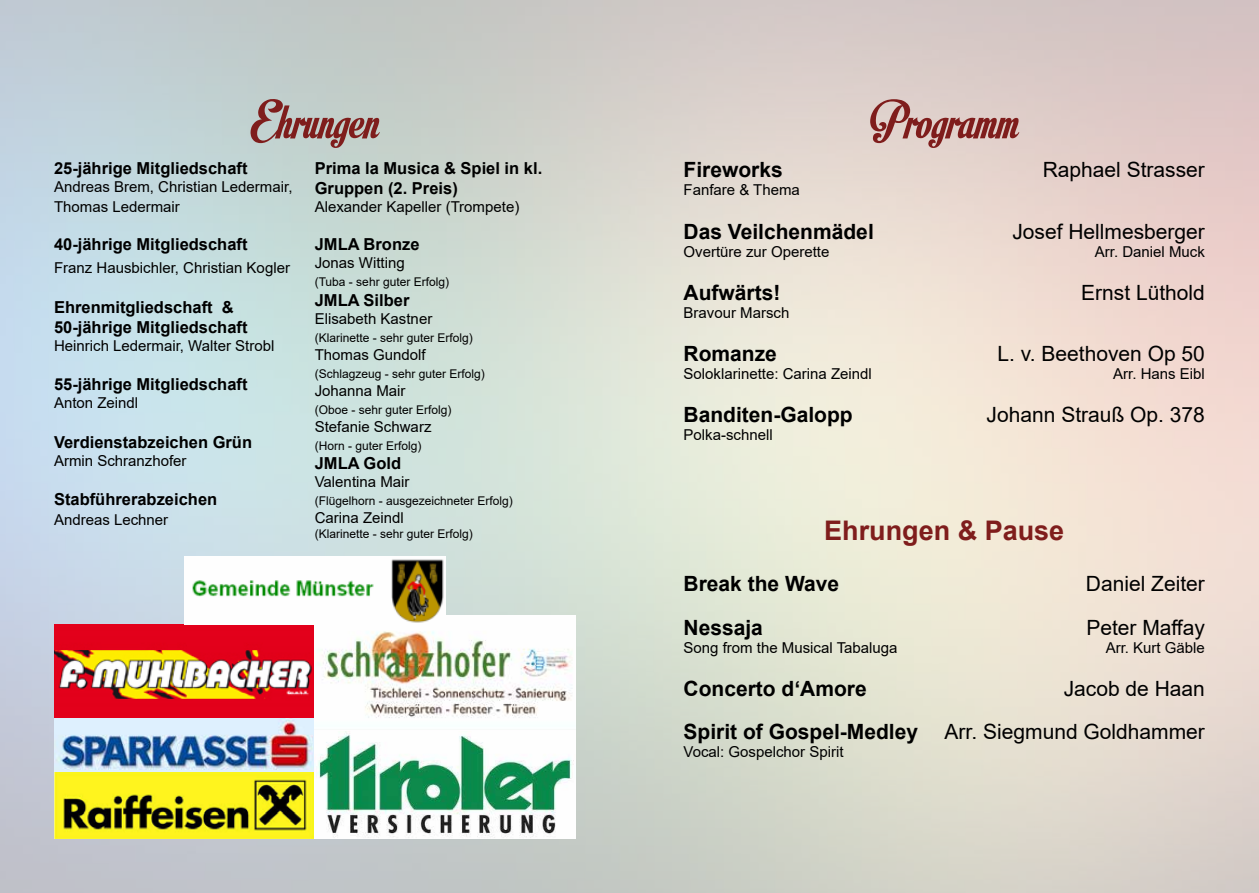
<style>
.page{position:relative;width:1259px;height:893px;background:#fff}
.page>*{position:absolute;margin:0;border:0;box-sizing:border-box;transform-origin:0 0}
.t1{font:54px "Motion Picture Personal Use";color:#7f1d1c}
.t2{font:700 27px "Arial";color:#7f1d1c}
.t3{font:21px/43.2px "Arial";color:#000}
.t4{font:700 21px/43.2px "Arial";color:#000}
.t5{font:700 16.5px/19.8px "Arial";color:#000}
.t6{font:15px/19.8px "Arial";color:#000}
.t7{font:12px "Arial";color:#000}
</style>
<div class="page">
<img style="left:54px;top:624px;width:261px;height:215px">
<img style="left:315px;top:731px;width:260px;height:108px">
<img style="left:315px;top:630px;width:260px;height:100px">
<svg style="left:584px;top:865px;width:6px;height:6px"></svg>
<img style="left:192px;top:559px;width:252px;height:64px">
<h1 class="t1" style="left:250px;top:90px;width:130px">Ehrungen</h1>
<p class="t5" style="left:315px;top:159px;width:229px">Prima la Musica &amp; Spiel in kl.<br>Gruppen (2. Preis)</p>
<p class="t6" style="left:315px;top:197px;width:206px">Alexander Kapeller (Trompete)</p>
<p class="t5" style="left:315px;top:234px;width:106px">JMLA Bronze</p>
<p class="t6" style="left:315px;top:252px;width:92px">Jonas Witting</p>
<p class="t7" style="left:315px;top:273px;width:136px">(Tuba - sehr guter Erfolg)</p>
<p class="t5" style="left:315px;top:290px;width:96px">JMLA Silber</p>
<p class="t6" style="left:315px;top:308px;width:119px">Elisabeth Kastner</p>
<p class="t7" style="left:315px;top:329px;width:160px">(Klarinette - sehr guter Erfolg)</p>
<p class="t6" style="left:315px;top:344px;width:112px">Thomas Gundolf</p>
<p class="t7" style="left:315px;top:365px;width:172px">(Schlagzeug - sehr guter Erfolg)</p>
<p class="t6" style="left:315px;top:380px;width:92px">Johanna Mair</p>
<p class="t7" style="left:315px;top:401px;width:138px">(Oboe - sehr guter Erfolg)</p>
<p class="t6" style="left:315px;top:416px;width:118px">Stefanie Schwarz</p>
<p class="t7" style="left:315px;top:437px;width:108px">(Horn - guter Erfolg)</p>
<p class="t5" style="left:315px;top:454px;width:88px">JMLA Gold</p>
<p class="t6" style="left:315px;top:472px;width:96px">Valentina Mair</p>
<p class="t7" style="left:315px;top:493px;width:200px">(Flügelhorn - ausgezeichneter Erfolg)</p>
<p class="t6" style="left:315px;top:508px;width:91px">Carina Zeindl</p>
<p class="t7" style="left:315px;top:525px;width:160px">(Klarinette - sehr guter Erfolg)</p>
<p class="t5" style="left:54px;top:159px;width:195px">25-jährige Mitgliedschaft</p>
<p class="t6" style="left:54px;top:177px;width:240px">Andreas Brem, Christian Ledermair,<br>Thomas Ledermair</p>
<p class="t5" style="left:54px;top:234px;width:195px">40-jährige Mitgliedschaft</p>
<p class="t6" style="left:54px;top:258px;width:237px">Franz Hausbichler, Christian Kogler</p>
<p class="t5" style="left:54px;top:297px;width:195px">Ehrenmitgliedschaft &amp;<br>50-jährige Mitgliedschaft</p>
<p class="t6" style="left:54px;top:335px;width:222px">Heinrich Ledermair, Walter Strobl</p>
<p class="t5" style="left:54px;top:375px;width:195px">55-jährige Mitgliedschaft</p>
<p class="t6" style="left:54px;top:393px;width:86px">Anton Zeindl</p>
<p class="t5" style="left:54px;top:432px;width:200px">Verdienstabzeichen Grün</p>
<p class="t6" style="left:54px;top:450px;width:134px">Armin Schranzhofer</p>
<p class="t5" style="left:54px;top:490px;width:165px">Stabführerabzeichen</p>
<p class="t6" style="left:54px;top:510px;width:116px">Andreas Lechner</p>
<h1 class="t1" style="left:870px;top:90px;width:150px">Programm</h1>
<h3 class="t4" style="left:683px;top:149px;width:101px">Fireworks</h3>
<p class="t6" style="left:683px;top:180px;width:118px">Fanfare &amp; Thema</p>
<h3 class="t4" style="left:683px;top:210px;width:192px">Das Veilchenmädel</h3>
<p class="t6" style="left:683px;top:241px;width:147px">Overtüre zur Operette</p>
<h3 class="t4" style="left:683px;top:271px;width:98px">Aufwärts!</h3>
<p class="t6" style="left:683px;top:303px;width:107px">Bravour Marsch</p>
<h3 class="t4" style="left:683px;top:332px;width:95px">Romanze</h3>
<p class="t6" style="left:683px;top:364px;width:190px">Soloklarinette: Carina Zeindl</p>
<h3 class="t4" style="left:683px;top:393px;width:171px">Banditen-Galopp</h3>
<p class="t6" style="left:683px;top:425px;width:91px">Polka-schnell</p>
<h3 class="t3" style="left:1042px;top:148px;width:164px">Raphael Strasser</h3>
<h3 class="t3" style="left:1012px;top:210px;width:194px">Josef Hellmesberger</h3>
<p class="t6" style="left:1095px;top:241px;width:112px">Arr. Daniel Muck</p>
<h3 class="t3" style="left:1081px;top:271px;width:125px">Ernst Lüthold</h3>
<h3 class="t3" style="left:997px;top:332px;width:209px">L. v. Beethoven Op 50</h3>
<p class="t6" style="left:1113px;top:364px;width:93px">Arr. Hans Eibl</p>
<h3 class="t3" style="left:986px;top:393px;width:220px">Johann Strauß Op. 378</h3>
<h2 class="t2" style="left:824px;top:511px;width:242px">Ehrungen &amp; Pause</h2>
<h3 class="t4" style="left:683px;top:563px;width:157px">Break the Wave<br>Nessaja</h3>
<p class="t6" style="left:683px;top:637px;width:215px">Song from the Musical Tabaluga</p>
<h3 class="t4" style="left:683px;top:667px;width:236px">Concerto d‘Amore<br>Spirit of Gospel-Medley</h3>
<p class="t6" style="left:683px;top:742px;width:162px">Vocal: Gospelchor Spirit</p>
<h3 class="t3" style="left:1086px;top:562px;width:121px">Daniel Zeiter<br>Peter Maffay</h3>
<p class="t6" style="left:1105px;top:637px;width:101px">Arr. Kurt Gäble</p>
<h3 class="t3" style="left:944px;top:667px;width:262px;text-align:right">Jacob de Haan<br>Arr. Siegmund Goldhammer</h3>
</div>
